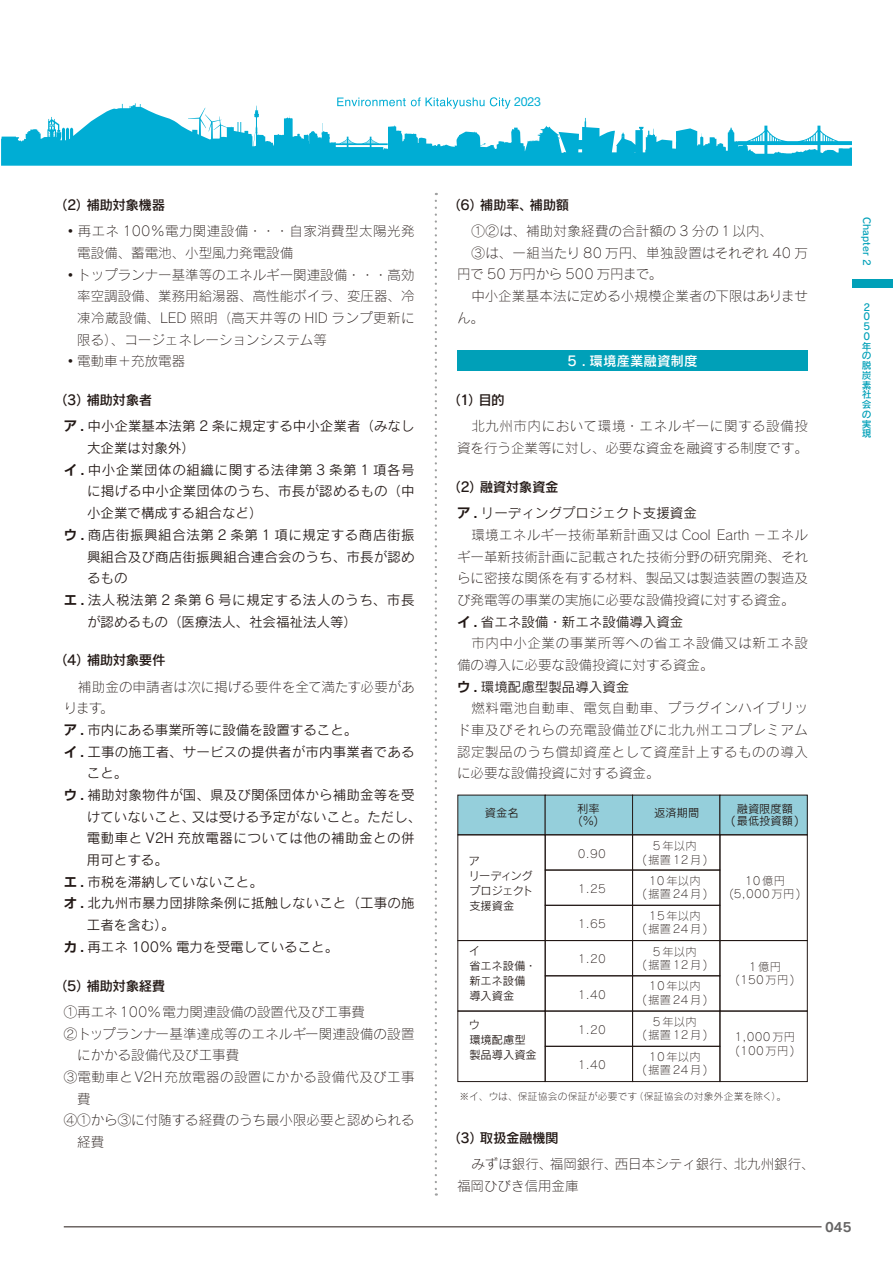
<style>
.page{position:relative;width:893px;height:1263px;background:#fff}
.page>*{position:absolute;margin:0;border:0;box-sizing:border-box;transform-origin:0 0}
.t1{font:13.5px/21.8px "Rodin Pro L";color:#221815}
.t2{font:13.5px "Rodin Pro M";letter-spacing:.01em;color:#221815}
.t3{font:13.5px "Rodin Pro M";letter-spacing:.045em;color:#221815}
.t4{font:13.5px "Rodin Pro DB";letter-spacing:-.03em;color:#221815}
.t5{font:13.5px "Rodin Pro L";letter-spacing:.035em;color:#221815}
.t6{font:13.5px/21.8px "Rodin Pro L";letter-spacing:.04em;color:#221815}
.t7{font:13.5px "Rodin Pro L";letter-spacing:.03em;color:#221815}
.t8{font:13.5px "Rodin Pro L";letter-spacing:.02em;color:#221815}
.t9{font:13.5px "Rodin Pro M";letter-spacing:.035em;color:#221815}
.t10{font:13.5px "Rodin Pro DB";color:#fff}
.t11{font:12.75px "Rodin Pro B";color:#656464}
.t12{font:12.45px "Helvetica Neue LT Std";color:#00add4}
.t13{font:11.25px/13.5px "Rodin Pro L";letter-spacing:.025em;color:#221815;text-align:center}
.t14{font:11.25px/15px "Rodin Pro M";color:#221815}
.t15{font:11.25px/15px "Rodin Pro M";letter-spacing:-.03em;color:#221815}
.t16{font:9.75px "Rodin Pro L";letter-spacing:.025em;color:#221815}
.t17{font:9.75px/9.8px "Rodin Pro DB";color:#00a0b8}
.s1{font-family:"Shin Go Pro De";font-weight:700}
</style>
<div class="page">
<svg style="left:1px;top:103px;width:851px;height:63px"></svg>
<svg style="left:528px;top:140px;width:12px;height:2px"></svg>
<svg style="left:337px;top:97px;width:173px;height:12px"></svg>
<div style="left:852px;top:279px;width:41px;height:9px;background:#00a0b8"></div>
<hr style="left:64px;top:1226px;width:757px;height:1px;background:#221815">
<div style="left:457px;top:351px;width:351px;height:20px;background:#00a0b8"></div>
<div style="left:458px;top:795px;width:87px;height:40px;background:#95cfdb"></div>
<div style="left:545px;top:795px;width:88px;height:40px;background:#95cfdb"></div>
<div style="left:633px;top:795px;width:87px;height:40px;background:#95cfdb"></div>
<div style="left:632px;top:795px;width:88px;height:40px;border:1px solid #221815"></div>
<div style="left:720px;top:795px;width:87px;height:40px;background:#95cfdb"></div>
<div style="left:545px;top:834px;width:88px;height:36px;border:1px solid #221815"></div>
<div style="left:632px;top:834px;width:88px;height:36px;border:1px solid #221815"></div>
<div style="left:545px;top:870px;width:88px;height:35px;border:1px solid #221815"></div>
<div style="left:632px;top:870px;width:88px;height:35px;border:1px solid #221815"></div>
<div style="left:545px;top:905px;width:88px;height:36px;border:1px solid #221815"></div>
<div style="left:632px;top:905px;width:88px;height:36px;border:1px solid #221815"></div>
<div style="left:545px;top:940px;width:88px;height:36px;border:1px solid #221815"></div>
<div style="left:632px;top:940px;width:88px;height:36px;border:1px solid #221815"></div>
<div style="left:545px;top:975px;width:88px;height:36px;border:1px solid #221815"></div>
<div style="left:632px;top:975px;width:88px;height:36px;border:1px solid #221815"></div>
<div style="left:545px;top:1011px;width:88px;height:35px;border:1px solid #221815"></div>
<div style="left:632px;top:1011px;width:88px;height:35px;border:1px solid #221815"></div>
<div style="left:545px;top:1046px;width:88px;height:36px;border:1px solid #221815"></div>
<div style="left:632px;top:1046px;width:88px;height:36px;border:1px solid #221815"></div>
<div style="left:458px;top:1011px;width:87px;height:71px;border:1px solid #221815"></div>
<div style="left:720px;top:1011px;width:87px;height:71px;border:1px solid #221815"></div>
<svg style="left:435px;top:201px;width:2px;height:994px"></svg>
<p class="t4" style="left:54px;top:196px;width:113px">（2）補助対象機器</p>
<p class="t5" style="left:64px;top:223px;width:352px">◦再エネ 100％電力関連設備・・・自家消費型太陽光発</p>
<p class="t1" style="left:77px;top:242px;width:218px">電設備、蓄電池、小型風力発電設備</p>
<p class="t1" style="left:64px;top:263px;width:352px">◦トップランナー基準等のエネルギー関連設備・・・高効</p>
<p class="t1" style="left:77px;top:285px;width:339px">率空調設備、業務用給湯器、高性能ボイラ、変圧器、冷</p>
<p class="t5" style="left:77px;top:309px;width:339px">凍冷蔵設備、LED 照明（高天井等の HID ランプ更新に</p>
<p class="t1" style="left:77px;top:328px;width:251px">限る）、コージェネレーションシステム等</p>
<p class="t1" style="left:64px;top:350px;width:123px">◦電動車＋充放電器</p>
<p class="t4" style="left:54px;top:391px;width:100px">（3）補助対象者</p>
<p class="t2" style="left:64px;top:418px;width:352px"><span class="s1">ア .</span> 中小企業基本法第 2 条に規定する中小企業者（みなし</p>
<p class="t2" style="left:87px;top:439px;width:109px">大企業は対象外）</p>
<p class="t3" style="left:64px;top:461px;width:352px"><span class="s1">イ .</span> 中小企業団体の組織に関する法律第 3 条第 1 項各号</p>
<p class="t2" style="left:87px;top:483px;width:329px">に掲げる中小企業団体のうち、市長が認めるもの（中</p>
<p class="t2" style="left:87px;top:504px;width:177px">小企業で構成する組合など）</p>
<p class="t3" style="left:64px;top:526px;width:352px"><span class="s1">ウ .</span> 商店街振興組合法第 2 条第 1 項に規定する商店街振</p>
<p class="t2" style="left:87px;top:548px;width:329px">興組合及び商店街振興組合連合会のうち、市長が認め</p>
<p class="t2" style="left:87px;top:569px;width:42px">るもの</p>
<p class="t3" style="left:64px;top:591px;width:352px"><span class="s1">エ .</span> 法人税法第 2 条第 6 号に規定する法人のうち、市長</p>
<p class="t2" style="left:87px;top:613px;width:271px">が認めるもの（医療法人、社会福祉法人等）</p>
<p class="t4" style="left:54px;top:651px;width:113px">（4）補助対象要件</p>
<p class="t1" style="left:64px;top:675px;width:352px;text-indent:14px">補助金の申請者は次に掲げる要件を全て満たす必要があります。</p>
<p class="t2" style="left:64px;top:721px;width:295px"><span class="s1">ア .</span> 市内にある事業所等に設備を設置すること。</p>
<p class="t2" style="left:64px;top:743px;width:352px"><span class="s1">イ .</span> 工事の施工者、サービスの提供者が市内事業者である</p>
<p class="t2" style="left:87px;top:764px;width:42px">こと。</p>
<p class="t2" style="left:64px;top:786px;width:352px"><span class="s1">ウ .</span> 補助対象物件が国、県及び関係団体から補助金等を受</p>
<p class="t2" style="left:87px;top:808px;width:336px">けていないこと、又は受ける予定がないこと。ただし、</p>
<p class="t9" style="left:87px;top:829px;width:329px">電動車と V2H 充放電器については他の補助金との併</p>
<p class="t2" style="left:87px;top:851px;width:82px">用可とする。</p>
<p class="t2" style="left:64px;top:873px;width:201px"><span class="s1">エ .</span> 市税を滞納していないこと。</p>
<p class="t2" style="left:64px;top:895px;width:352px"><span class="s1">オ .</span> 北九州市暴力団排除条例に抵触しないこと（工事の施</p>
<p class="t2" style="left:87px;top:916px;width:89px">工者を含む）。</p>
<p class="t2" style="left:64px;top:938px;width:276px"><span class="s1">カ .</span> 再エネ 100% 電力を受電していること。</p>
<p class="t4" style="left:54px;top:977px;width:113px">（5）補助対象経費</p>
<p class="t1" style="left:64px;top:1000px;width:303px">①再エネ100%電力関連設備の設置代及び工事費</p>
<p class="t1" style="left:64px;top:1022px;width:352px">②トップランナー基準達成等のエネルギー関連設備の設置</p>
<p class="t1" style="left:77px;top:1044px;width:164px">にかかる設備代及び工事費</p>
<p class="t7" style="left:64px;top:1068px;width:352px">③電動車とV2H充放電器の設置にかかる設備代及び工事</p>
<p class="t1" style="left:77px;top:1087px;width:15px">費</p>
<p class="t1" style="left:64px;top:1109px;width:352px">④①から③に付随する経費のうち最小限必要と認められる</p>
<p class="t1" style="left:77px;top:1131px;width:28px">経費</p>
<p class="t12" style="left:514px;top:95px;width:28px">2023</p>
<p class="t4" style="left:448px;top:196px;width:123px">（6）補助率、補助額</p>
<p class="t1" style="left:471px;top:220px;width:303px">①②は、補助対象経費の合計額の 3 分の 1以内、</p>
<p class="t8" style="left:471px;top:244px;width:338px">③は、一組当たり 80 万円、単独設置はそれぞれ 40 万</p>
<p class="t1" style="left:457px;top:263px;width:207px">円で 50 万円から 500 万円まで。</p>
<p class="t1" style="left:471px;top:285px;width:338px">中小企業基本法に定める小規模企業者の下限はありませ</p>
<p class="t1" style="left:457px;top:306px;width:29px">ん。</p>
<p class="t10" style="left:567px;top:352px;width:132px">5 . 環境産業融資制度</p>
<p class="t4" style="left:448px;top:391px;width:58px">（1）目的</p>
<p class="t1" style="left:457px;top:415px;width:352px;text-align:right">北九州市内において環境・エネルギーに関する設備投資を行う企業等に対し、必要な資金を融資する制度です。</p>
<p class="t4" style="left:448px;top:478px;width:113px">（2）融資対象資金</p>
<p class="t2" style="left:457px;top:504px;width:241px"><span class="s1">ア .</span> リーディングプロジェクト支援資金</p>
<p class="t1" style="left:457px;top:523px;width:352px;text-align:justify;text-indent:14px">環境エネルギー技術革新計画又は Cool Earth －エネルギー革新技術計画に記載された技術分野の研究開発、それらに密接な関係を有する材料、製品又は製造装置の製造及び発電等の事業の実施に必要な設備投資に対する資金。</p>
<p class="t2" style="left:457px;top:613px;width:228px"><span class="s1">イ .</span> 省エネ設備・新エネ設備導入資金</p>
<p class="t6" style="left:457px;top:632px;width:352px;text-indent:14px">市内中小企業の事業所等への省エネ設備又は新エネ設備の導入に必要な設備投資に対する資金。</p>
<p class="t2" style="left:457px;top:678px;width:174px"><span class="s1">ウ .</span> 環境配慮型製品導入資金</p>
<p class="t1" style="left:457px;top:697px;width:352px;text-align:justify;text-indent:14px">燃料電池自動車、電気自動車、プラグインハイブリッド車及びそれらの充電設備並びに北九州エコプレミアム認定製品のうち償却資産として資産計上するものの導入に必要な設備投資に対する資金。</p>
<p class="t14" style="left:485px;top:805px;width:35px">資金名</p>
<p class="t14" style="left:577px;top:801px;width:24px;line-height:12.8px">利率(％)</p>
<p class="t14" style="left:731px;top:801px;width:70px;line-height:12.8px;text-align:center">融資限度額<br>(最低投資額 )</p>
<p class="t14" style="left:654px;top:805px;width:46px">返済期間</p>
<p class="t13" style="left:642px;top:839px;width:67px">5年以内<br>(据置12月)</p>
<p class="t13" style="left:642px;top:873px;width:67px">10年以内<br>(据置24月)</p>
<p class="t13" style="left:729px;top:873px;width:73px">10億円(5,000万円 )</p>
<p class="t13" style="left:578px;top:846px;width:30px">0.90</p>
<p class="t13" style="left:578px;top:881px;width:30px">1.25</p>
<p class="t13" style="left:578px;top:917px;width:30px">1.65</p>
<p class="t13" style="left:578px;top:952px;width:30px">1.20</p>
<p class="t13" style="left:578px;top:987px;width:30px">1.40</p>
<p class="t13" style="left:578px;top:1022px;width:30px">1.20</p>
<p class="t13" style="left:578px;top:1058px;width:30px">1.40</p>
<p class="t16" style="left:460px;top:1090px;width:328px">※イ、ウは、保証協会の保証が必要です（保証協会の対象外企業を除く）。</p>
<p class="t15" style="left:469px;top:853px;width:66px">ア<br>リーディングプロジェクト支援資金</p>
<p class="t14" style="left:469px;top:943px;width:69px">イ<br>省エネ設備・新エネ設備導入資金</p>
<p class="t14" style="left:469px;top:1017px;width:69px">ウ<br>環境配慮型製品導入資金</p>
<p class="t13" style="left:642px;top:908px;width:67px">15年以内<br>(据置24月)</p>
<p class="t13" style="left:642px;top:944px;width:67px">5年以内<br>(据置12月)</p>
<p class="t13" style="left:642px;top:979px;width:67px">10年以内<br>(据置24月)</p>
<p class="t13" style="left:642px;top:1014px;width:67px">5年以内<br>(据置12月)</p>
<p class="t13" style="left:642px;top:1049px;width:67px">10年以内<br>(据置24月)</p>
<p class="t13" style="left:735px;top:959px;width:61px">1億円(150万円 )</p>
<p class="t13" style="left:735px;top:1030px;width:62px;text-align:left">1,000万円(100万円 )</p>
<p class="t4" style="left:448px;top:1128px;width:113px">（3）取扱金融機関</p>
<p class="t1" style="left:457px;top:1152px;width:359px;text-indent:14px">みずほ銀行、福岡銀行、西日本シティ銀行、北九州銀行、福岡ひびき信用金庫</p>
<p class="t17" style="left:872px;top:217px;width:50px;rotate:90deg">Chapter 2</p>
<p class="t17" style="left:862px;top:302px;width:11px">2<br>0<br>5<br>0年の脱炭素社会の実現</p>
<p class="t11" style="left:825px;top:1218px;width:28px">045</p>
</div>
